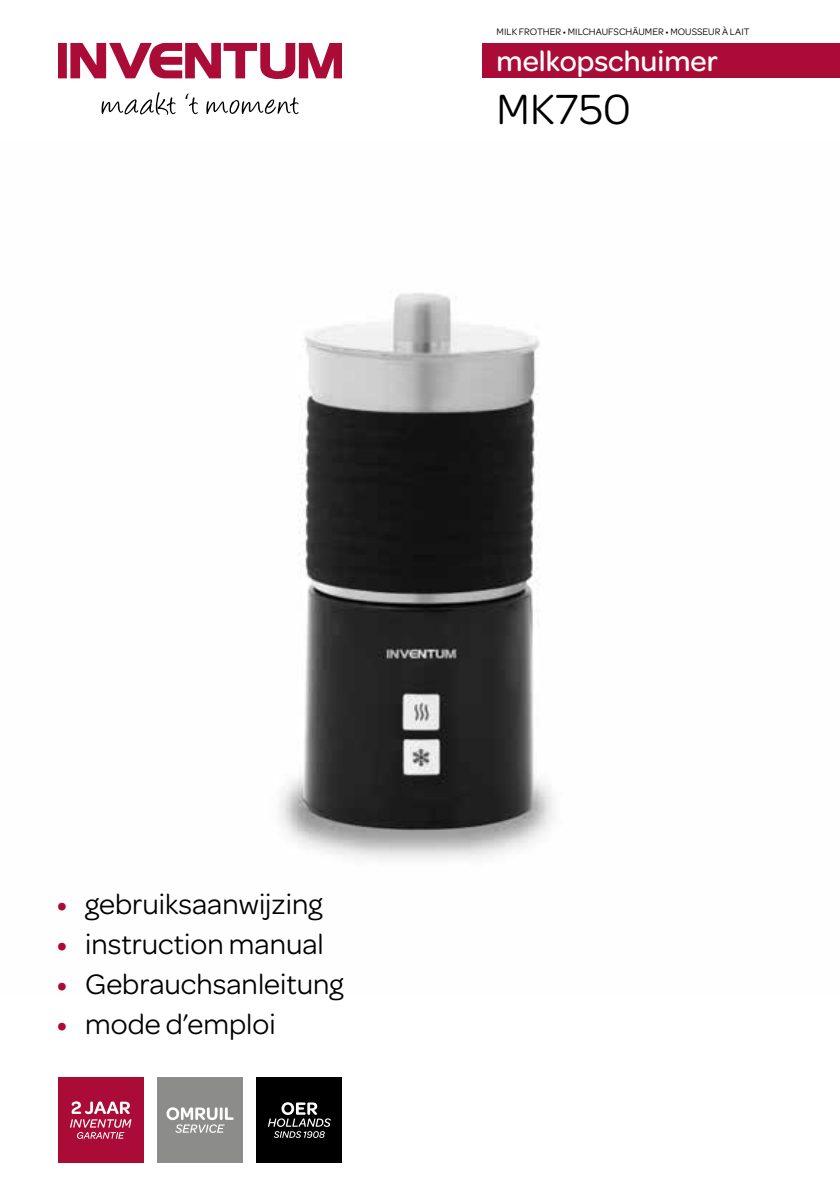
<style>
.page{position:relative;width:840px;height:1191px;background:#fff}
.page>*{position:absolute;margin:0;border:0;box-sizing:border-box;transform-origin:0 0}
.t1{font:45px "Omnes";color:#000}
.t2{font:30px "Omnes";color:#000}
.t3{font:500 30px "Omnes";color:#fff}
.t4{font:10px "Omnes";color:#000}
.s1{font-weight:600;color:#ab0c37}
</style>
<div class="page">
<img style="left:279px;top:293px;width:273px;height:567px">
<div style="left:482px;top:44px;width:357px;height:34px;background:#ab0c37"></div>
<div style="left:58px;top:1077px;width:85px;height:85px;background:#ab0c37"></div>
<svg style="left:70px;top:1101px;width:61px;height:37px"></svg>
<div style="left:157px;top:1077px;width:85px;height:85px;background:#8c8d8a"></div>
<svg style="left:166px;top:1107px;width:67px;height:25px"></svg>
<div style="left:257px;top:1077px;width:85px;height:85px;background:#000"></div>
<svg style="left:268px;top:1102px;width:62px;height:36px"></svg>
<svg style="left:101px;top:92px;width:74px;height:23px"></svg>
<svg style="left:185px;top:93px;width:13px;height:21px"></svg>
<svg style="left:206px;top:97px;width:92px;height:17px"></svg>
<div style="left:58px;top:44px;width:8px;height:33px;background:#ab0c37"></div>
<div style="left:58px;top:43px;width:9px;height:35px;border:2px solid #ab0c37"></div>
<svg style="left:70px;top:43px;width:272px;height:36px"></svg>
<p class="t4" style="left:496px;top:25px;width:254px">MILK FROTHER • MILCHAUFSCHÄUMER • MOUSSEUR À LAIT</p>
<p class="t3" style="left:496px;top:40px;width:223px">melkopschuimer</p>
<h1 class="t1" style="left:496px;top:78px;width:136px">MK750</h1>
<p class="t2" style="left:57px;top:884px;width:267px"><span class="s1">•</span> gebruiksaanwijzing</p>
<p class="t2" style="left:57px;top:924px;width:268px"><span class="s1">•</span> instruction manual</p>
<p class="t2" style="left:57px;top:964px;width:288px"><span class="s1">•</span> Gebrauchsanleitung</p>
<p class="t2" style="left:57px;top:1004px;width:220px"><span class="s1">•</span> mode d’emploi</p>
</div>
